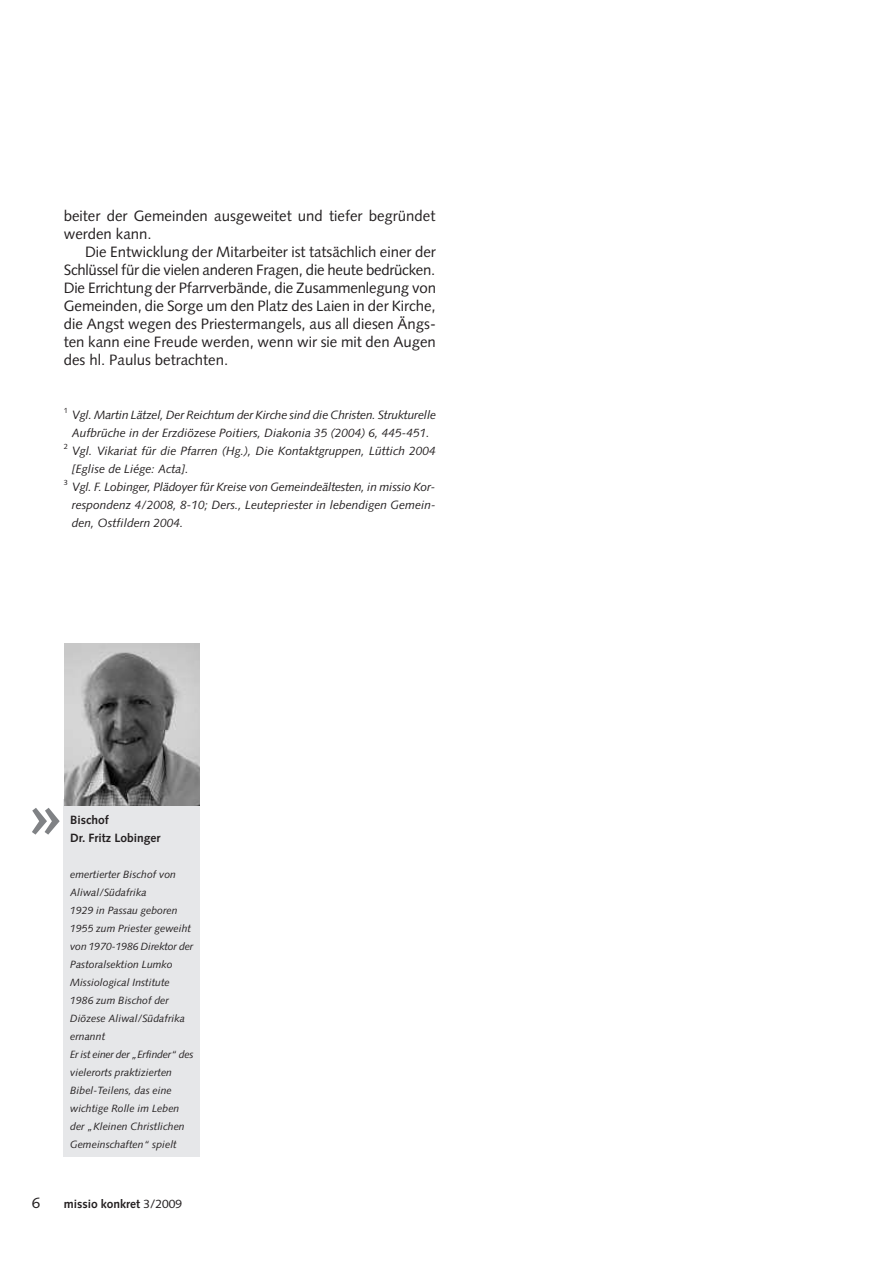
<style>
.page{position:relative;width:893px;height:1263px;background:#fff}
.page>*{position:absolute;margin:0;border:0;box-sizing:border-box;transform-origin:0 0}
.t1{font:700 67.5px "Syntax";color:#808285}
.t2{font:15px/18px "Syntax";color:#231f20}
.t3{font:italic 12px/18px "Syntax";color:#231f20}
.t4{font:700 12px/18px "Syntax";color:#231f20}
.t5{font:italic 10.5px/18px "Syntax";color:#231f20}
.t6{font:7.5px "Syntax";color:#231f20}
.s1{font-weight:400}
</style>
<div class="page">
<div style="left:64px;top:799px;width:136px;height:358px;background:#e6e7e9"></div>
<img style="left:65px;top:644px;width:135px;height:162px">
<p class="t2" style="left:64px;top:208px;width:373px">beiter der Gemeinden ausgeweitet und tiefer begründet werden kann.</p>
<p class="t2" style="left:64px;top:244px;width:374px;text-align:justify;text-indent:21px">Die Entwicklung der Mitarbeiter ist tatsächlich einer der Schlüssel für die vielen anderen Fragen, die heute bedrücken.<br>Die Errichtung der Pfarrverbände, die Zusammenlegung von Gemeinden, die Sorge um den Platz des Laien in der Kirche, die Angst wegen des Priestermangels, aus all diesen Ängs&shy;ten kann eine Freude werden, wenn wir sie mit den Augen des hl. Paulus betrachten.</p>
<p class="t6" style="left:64px;top:407px;width:6px">1</p>
<p class="t3" style="left:72px;top:407px;width:366px">Vgl. Martin Lätzel, Der Reichtum der Kirche sind die Christen. Strukturelle<br>Aufbrüche in der Erzdiözese Poitiers, Diakonia 35 (2004) 6, 445-451.</p>
<p class="t6" style="left:64px;top:443px;width:6px">2</p>
<p class="t3" style="left:72px;top:443px;width:366px">Vgl. Vikariat für die Pfarren (Hg.), Die Kontaktgruppen, Lüttich 2004 [Eglise de Liége: Acta].</p>
<p class="t6" style="left:64px;top:479px;width:6px">3</p>
<p class="t3" style="left:72px;top:479px;width:366px;text-align:justify">Vgl. F. Lobinger, Plädoyer für Kreise von Gemeindeältesten, in missio Kor&shy;respondenz 4/2008, 8-10; Ders., Leutepriester in lebendigen Gemein&shy;den, Ostfildern 2004.</p>
<h1 class="t1" style="left:27px;top:788px;width:39px">»</h1>
<p class="t4" style="left:70px;top:811px;width:92px">Bischof<br>Dr. Fritz Lobinger</p>
<p class="t5" style="left:70px;top:866px;width:125px">emertierter Bischof von<br>Aliwal/Südafrika<br>1929 in Passau geboren<br>1955 zum Priester geweiht von 1970-1986 Direktor der<br>Pastoralsektion Lumko<br>Missiological Institute<br>1986 zum Bischof der<br>Diözese Aliwal/Südafrika ernannt<br>Er ist einer der „Erfinder“ des vielerorts praktizierten<br>Bibel-Teilens, das eine wichtige Rolle im Leben der „Kleinen Christlichen<br>Gemeinschaften“ spielt</p>
<p class="t2" style="left:32px;top:1195px;width:10px">6</p>
<p class="t4" style="left:64px;top:1196px;width:120px">missio konkret <span class="s1">3/2009</span></p>
</div>
